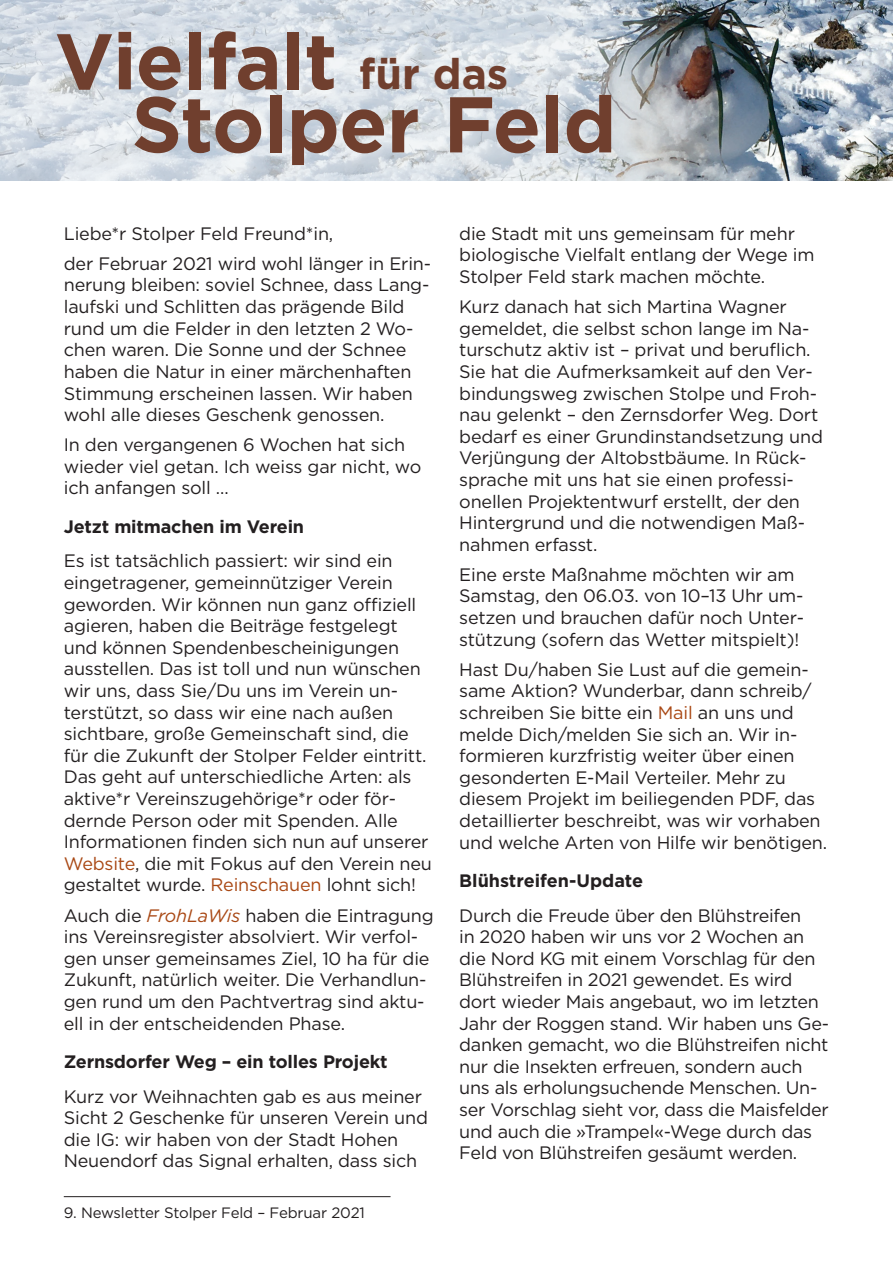
<style>
.page{position:relative;width:893px;height:1263px;background:#fff}
.page>*{position:absolute;margin:0;border:0;box-sizing:border-box;transform-origin:0 0}
.t1{font:700 78.75px "Gotham";letter-spacing:-.01em;color:#703f2e}
.t2{font:700 42.75px "Gotham";color:#703f2e}
.t3{font:18px/21.6px "Gotham";letter-spacing:-.01em;color:#231f20}
.t4{font:700 18px "Gotham";letter-spacing:-.01em;color:#231f20}
.t5{font:15px "Gotham";letter-spacing:-.01em;color:#231f20}
.s1{color:#a94814}
.s2{font-style:italic;color:#a94814}
</style>
<div class="page">
<hr style="left:64px;top:1196px;width:327px;height:1px;background:#231f20">
<img style="left:742px;top:0;width:151px;height:180px">
<svg style="left:0;top:0;width:742px;height:180px;background:#c8cfd5"></svg>
<h1 class="t1" style="left:55px;top:9px;width:284px">Vielfalt</h1>
<h2 class="t2" style="left:359px;top:46px;width:151px">für das</h2>
<h1 class="t1" style="left:132px;top:72px;width:486px">Stolper Feld</h1>
<p class="t3" style="left:64px;top:218px;width:369px;line-height:30.2px">Liebe*r Stolper Feld Freund*in,<br>der Februar 2021 wird wohl länger in Erin-</p>
<p class="t3" style="left:64px;top:274px;width:367px">nerung bleiben: soviel Schnee, dass Lang&shy;laufski und Schlitten das prägende Bild rund um die Felder in den letzten 2 Wo&shy;chen waren. Die Sonne und der Schnee haben die Natur in einer märchenhaften Stimmung erscheinen lassen. Wir haben wohl alle dieses Geschenk genossen.</p>
<p class="t3" style="left:64px;top:434px;width:359px">In den vergangenen 6 Wochen hat sich wieder viel getan. Ich weiss gar nicht, wo ich anfangen soll …</p>
<p class="t4" style="left:64px;top:515px;width:242px">Jetzt mitmachen im Verein</p>
<p class="t3" style="left:64px;top:550px;width:370px">Es ist tatsächlich passiert: wir sind ein eingetragener, gemeinnütziger Verein geworden. Wir können nun ganz offiziell agieren, haben die Beiträge festgelegt und können Spendenbescheinigungen ausstellen. Das ist toll und nun wünschen wir uns, dass Sie/Du uns im Verein un&shy;terstützt, so dass wir eine nach außen sichtbare, große Gemeinschaft sind, die für die Zukunft der Stolper Felder eintritt.<br>Das geht auf unterschiedliche Arten: als aktive*r Vereinszugehörige*r oder för&shy;dernde Person oder mit Spenden. Alle Informationen finden sich nun auf unserer <span class="s1">Website</span>, die mit Fokus auf den Verein neu gestaltet wurde. <span class="s1">Reinschauen</span> lohnt sich!</p>
<p class="t3" style="left:64px;top:904px;width:371px">Auch die <span class="s2">FrohLaWis</span> haben die Eintragung ins Vereinsregister absolviert. Wir verfol&shy;gen unser gemeinsames Ziel, 10 ha für die Zukunft, natürlich weiter. Die Verhandlun&shy;gen rund um den Pachtvertrag sind aktu&shy;ell in der entscheidenden Phase.</p>
<p class="t4" style="left:64px;top:1050px;width:325px">Zernsdorfer Weg – ein tolles Projekt</p>
<p class="t3" style="left:64px;top:1085px;width:366px">Kurz vor Weihnachten gab es aus meiner Sicht 2 Geschenke für unseren Verein und die IG: wir haben von der Stadt Hohen Neuendorf das Signal erhalten, dass sich</p>
<p class="t5" style="left:64px;top:1203px;width:303px">9. Newsletter Stolper Feld – Februar 2021</p>
<p class="t3" style="left:459px;top:222px;width:357px">die Stadt mit uns gemeinsam für mehr biologische Vielfalt entlang der Wege im<br>Stolper Feld stark machen möchte.</p>
<p class="t3" style="left:459px;top:296px;width:365px">Kurz danach hat sich Martina Wagner gemeldet, die selbst schon lange im Na&shy;turschutz aktiv ist – privat und beruflich.<br>Sie hat die Aufmerksamkeit auf den Ver&shy;bindungsweg zwischen Stolpe und Froh&shy;nau gelenkt – den Zernsdorfer Weg. Dort bedarf es einer Grundinstandsetzung und Verjüngung der Altobstbäume. In Rück&shy;sprache mit uns hat sie einen professi&shy;onellen Projektentwurf erstellt, der den Hintergrund und die notwendigen Maß&shy;nahmen erfasst.</p>
<p class="t3" style="left:459px;top:563px;width:346px">Eine erste Maßnahme möchten wir am Samstag, den 06.03. von 10–13 Uhr um&shy;setzen und brauchen dafür noch Unter&shy;stützung (sofern das Wetter mitspielt)!</p>
<p class="t3" style="left:459px;top:658px;width:369px">Hast Du/haben Sie Lust auf die gemein&shy;same Aktion? Wunderbar, dann schreib/ schreiben Sie bitte ein <span class="s1">Mail</span> an uns und melde Dich/melden Sie sich an. Wir in&shy;formieren kurzfristig weiter über einen gesonderten E-Mail Verteiler. Mehr zu diesem Projekt im beiliegenden PDF, das detaillierter beschreibt, was wir vorhaben und welche Arten von Hilfe wir benötigen.</p>
<p class="t4" style="left:459px;top:869px;width:185px">Blühstreifen-Update</p>
<p class="t3" style="left:459px;top:904px;width:371px">Durch die Freude über den Blühstreifen<br>in 2020 haben wir uns vor 2 Wochen an die Nord KG mit einem Vorschlag für den Blühstreifen in 2021 gewendet. Es wird dort wieder Mais angebaut, wo im letzten Jahr der Roggen stand. Wir haben uns Ge&shy;danken gemacht, wo die Blühstreifen nicht nur die Insekten erfreuen, sondern auch uns als erholungsuchende Menschen. Un&shy;ser Vorschlag sieht vor, dass die Maisfelder und auch die »Trampel«-Wege durch das Feld von Blühstreifen gesäumt werden.</p>
</div>
